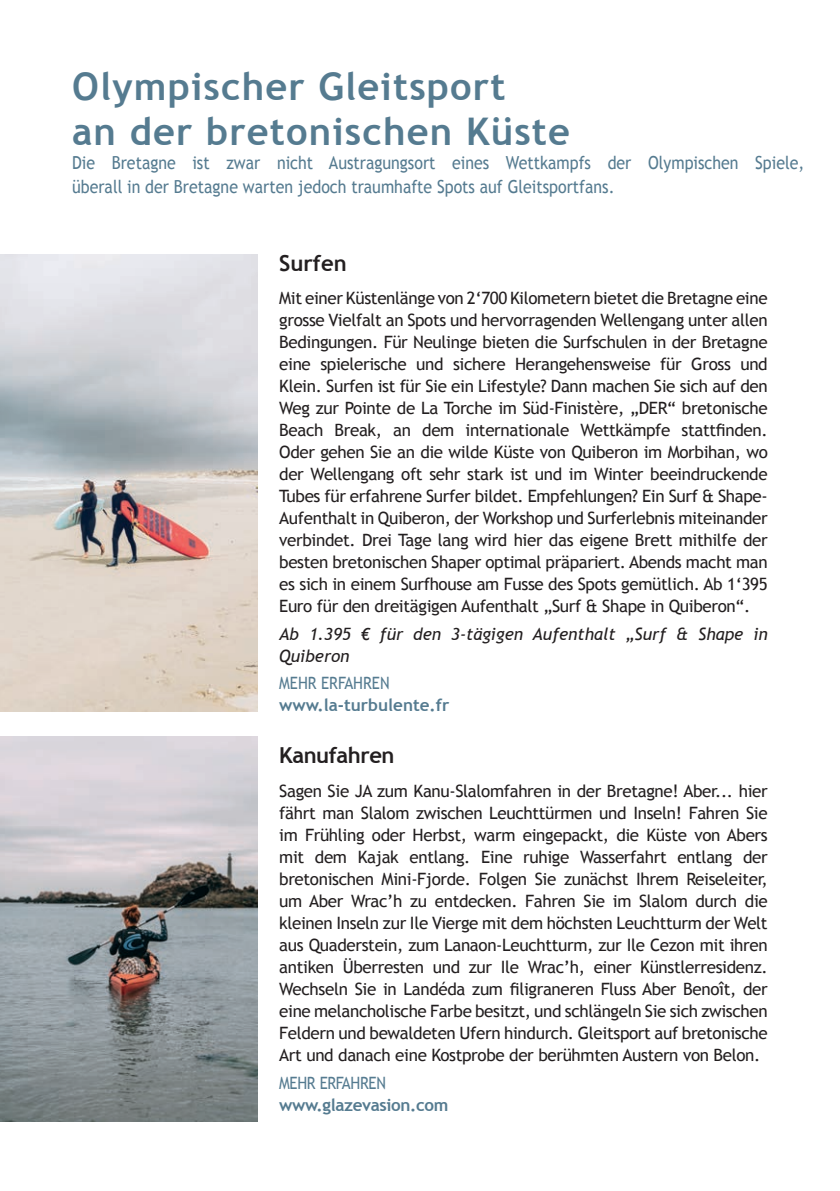
<style>
.page{position:relative;width:840px;height:1191px;background:#fff}
.page>*{position:absolute;margin:0;border:0;box-sizing:border-box;transform-origin:0 0}
.t1{font:700 38px "Trebuchet MS";letter-spacing:.03em;color:#557b90}
.t2{font:700 22px "Trebuchet MS";letter-spacing:-.02em;color:#231f20}
.t3{font:18px/24px "Trebuchet MS";color:#557b90;scale:.89 1}
.t4{font:17px/22px "Trebuchet MS";letter-spacing:-.02em;color:#231f20;text-align:justify}
.t5{font:italic 17px/22px "Trebuchet MS";color:#231f20}
.t6{font:700 17px/22px "Trebuchet MS";color:#557b90}
.t7{font:700 17px/22px "Trebuchet MS";letter-spacing:-.02em;color:#557b90}
.s1{font-weight:400}
</style>
<div class="page">
<img style="left:0;top:254px;width:257px;height:457px">
<img style="left:0;top:736px;width:257px;height:385px">
<p class="t1" style="left:72px;top:63px;width:434px">Olympischer Gleitsport</p>
<p class="t1" style="left:72px;top:107px;width:499px">an der bretonischen Küste</p>
<p class="t3" style="left:72px;top:150px;width:823px">Die Bretagne ist zwar nicht Austragungsort eines Wettkampfs der Olympischen Spiele, überall in der Bretagne warten jedoch traumhafte Spots auf Gleitsportfans.</p>
<p class="t2" style="left:279px;top:249px;width:69px">Surfen</p>
<p class="t4" style="left:279px;top:287px;width:490px">Mit einer Küstenlänge von 2‘700 Kilometern bietet die Bretagne eine grosse Vielfalt an Spots und hervorragenden Wellengang unter allen Bedingungen. Für Neulinge bieten die Surfschulen in der Bretagne eine spielerische und sichere Herangehensweise für Gross und Klein. Surfen ist für Sie ein Lifestyle? Dann machen Sie sich auf den Weg zur Pointe de La Torche im Süd-Finistère, „DER“ bretonische Beach Break, an dem internationale Wettkämpfe stattfinden.<br>Oder gehen Sie an die wilde Küste von Quiberon im Morbihan, wo der Wellengang oft sehr stark ist und im Winter beeindruckende Tubes für erfahrene Surfer bildet. Empfehlungen? Ein Surf &amp; Shape-Aufenthalt in Quiberon, der Workshop und Surferlebnis miteinander verbindet. Drei Tage lang wird hier das eigene Brett mithilfe der besten bretonischen Shaper optimal präpariert. Abends macht man es sich in einem Surfhouse am Fusse des Spots gemütlich. Ab 1‘395<br>Euro für den dreitägigen Aufenthalt „Surf &amp; Shape in Quiberon“.</p>
<p class="t5" style="left:279px;top:623px;width:490px">Ab 1.395 € für den 3-tägigen Aufenthalt „Surf &amp; Shape in<br>Quiberon</p>
<p class="t6" style="left:279px;top:672px;width:171px"><span class="s1">MEHR ERFAHREN </span>www.la-turbulente.fr</p>
<p class="t2" style="left:279px;top:742px;width:117px">Kanufahren</p>
<p class="t4" style="left:279px;top:780px;width:490px">Sagen Sie JA zum Kanu-Slalomfahren in der Bretagne! Aber... hier fährt man Slalom zwischen Leuchttürmen und Inseln! Fahren Sie im Frühling oder Herbst, warm eingepackt, die Küste von Abers mit dem Kajak entlang. Eine ruhige Wasserfahrt entlang der bretonischen Mini-Fjorde. Folgen Sie zunächst Ihrem Reiseleiter, um Aber Wrac’h zu entdecken. Fahren Sie im Slalom durch die kleinen Inseln zur Ile Vierge mit dem höchsten Leuchtturm der Welt aus Quaderstein, zum Lanaon-Leuchtturm, zur Ile Cezon mit ihren antiken Überresten und zur Ile Wrac’h, einer Künstlerresidenz.<br>Wechseln Sie in Landéda zum filigraneren Fluss Aber Benoît, der eine melancholische Farbe besitzt, und schlängeln Sie sich zwischen Feldern und bewaldeten Ufern hindurch. Gleitsport auf bretonische Art und danach eine Kostprobe der berühmten Austern von Belon.</p>
<p class="t7" style="left:279px;top:1071px;width:171px"><span class="s1">MEHR ERFAHREN </span>www.glazevasion.com</p>
</div>
